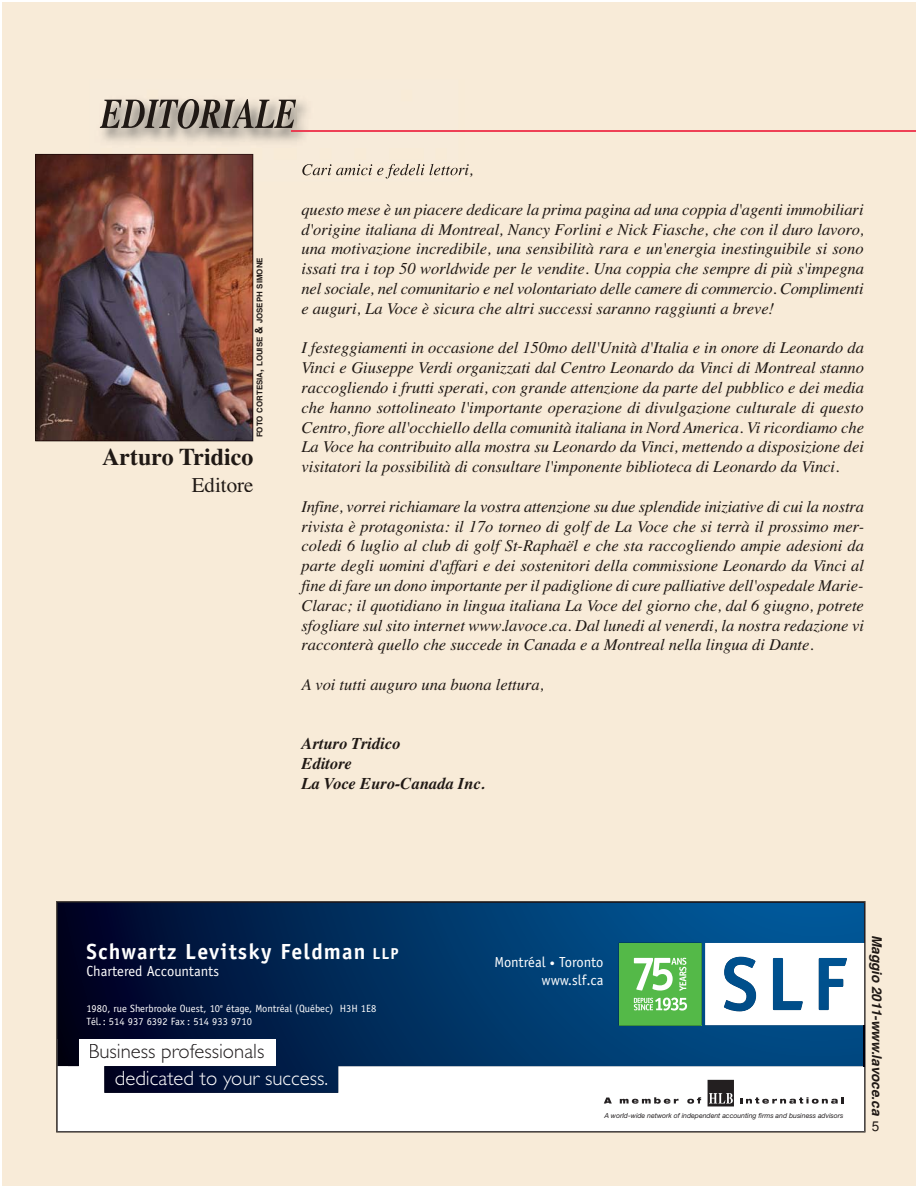
<style>
.page{position:relative;width:918px;height:1188px;background:#fff}
.page>*{position:absolute;margin:0;border:0;box-sizing:border-box;transform-origin:0 0}
.t1{font:700 24px "Times";color:#201915}
.t2{font:700 21.9px "Officina Sans";letter-spacing:.055em;color:#fff}
.t3{font:21px "Times";color:#201915}
.t4{font:300 20.7px "Gill Sans";color:#fff}
.t5{font:300 20.7px "Gill Sans";color:#231f20}
.t6{font:italic 16.5px/19.8px "Times";color:#201915;text-align:justify}
.t7{font:italic 700 16.5px/19.8px "Times";color:#201915}
.t8{font:14.55px/17.5px "Officina Sans";color:#fff;text-align:right}
.t9{font:italic 700 13.5px "Helvetica";color:#201915}
.t10{font:13.5px "Helvetica";color:#201915}
.t11{font:10.5px/12.6px "Officina Sans";color:#fff}
.t12{font:700 7.8px "Helvetica";color:#201915}
.t13{font:italic 6.9px "Helvetica Neue LT";color:#231f20}
.s1{font-size:10.5px}
.s2{font-size:15.9px}
</style>
<div class="page">
<div style="left:2px;top:2px;width:914px;height:1184px;background:#f8ebd8"></div>
<svg style="left:57px;top:902px;width:808px;height:230px;background:#d8dade"></svg>
<img style="left:90px;top:100px;width:344px;height:82px">
<img style="left:230px;top:99px;width:66px;height:30px">
<img style="left:100px;top:99px;width:130px;height:30px">
<hr style="left:292px;top:130px;width:624px;height:2px;background:#ef4156">
<img style="left:302px;top:164px;width:162px;height:15px">
<img style="left:302px;top:164px;width:40px;height:11px">
<img style="left:36px;top:154px;width:217px;height:287px">
<hr style="left:864px;top:1025px;width:1px;height:41px;background:#00000d">
<svg style="left:57px;top:902px;width:807px;height:164px;background:#244f72"></svg>
<svg style="left:551px;top:961px;width:3px;height:4px"></svg>
<p class="t12" style="left:257px;top:437px;width:181px;rotate:-90deg">FOTO CORTESIA<span class="s1">,</span> LOUISE <span class="s1">&amp;</span> JOSEPH SIMONE</p>
<h1 class="t1" style="left:102px;top:448px;width:153px">Arturo Tridico</h1>
<p class="t3" style="left:192px;top:477px;width:63px">Editore</p>
<p class="t6" style="left:458px;top:161px;width:17px">ri,</p>
<p class="t6" style="left:301px;top:201px;width:564px">questo mese è un piacere dedicare la prima pagina ad una coppia d'agenti immobiliari d'origine italiana di Montreal, Nancy Forlini e Nick Fiasche, che con il duro lavoro, una motivazione incredibile, una sensibilità rara e un'energia inestinguibile si sono issati tra i top 50 worldwide per le vendite. Una coppia che sempre di più s'impegna nel sociale, nel comunitario e nel volontariato delle camere di commercio. Complimenti e auguri, La Voce è sicura che altri successi saranno raggiunti a breve!</p>
<p class="t6" style="left:301px;top:339px;width:564px">I festeggiamenti in occasione del 150mo dell'Unità d'Italia e in onore di Leonardo da Vinci e Giuseppe Verdi organizzati dal Centro Leonardo da Vinci di Montreal stanno raccogliendo i frutti sperati, con grande attenzione da parte del pubblico e dei media che hanno sottolineato l'importante operazione di divulgazione culturale di questo Centro, fiore all'occhiello della comunità italiana in Nord America. Vi ricordiamo che La Voce ha contribuito alla mostra su Leonardo da Vinci, mettendo a disposizione dei visitatori la possibilità di consultare l'imponente biblioteca di Leonardo da Vinci.</p>
<p class="t6" style="left:301px;top:498px;width:564px">Infine, vorrei richiamare la vostra attenzione su due splendide iniziative di cui la nostra rivista è protagonista: il 17o torneo di golf de La Voce che si terrà il prossimo mer&shy;coledi 6 luglio al club di golf St-Raphaël e che sta raccogliendo ampie adesioni da parte degli uomini d'affari e dei sostenitori della commissione Leonardo da Vinci al fine di fare un dono importante per il padiglione di cure palliative dell'ospedale Marie-Clarac; il quotidiano in lingua italiana La Voce del giorno che, dal 6 giugno, potrete sfogliare sul sito internet www.lavoce.ca. Dal lunedi al venerdi, la nostra redazione vi racconterà quello che succede in Canada e a Montreal nella lingua di Dante.</p>
<p class="t6" style="left:301px;top:676px;width:244px">A voi tutti auguro una buona lettura,</p>
<p class="t7" style="left:301px;top:735px;width:185px">Arturo Tridico<br>Editore<br>La Voce Euro-Canada Inc.</p>
<h2 class="t2" style="left:86px;top:943px;width:314px">Schwartz Levitsky Feldman <span class="s2">LLP</span></h2>
<p class="t8" style="left:86px;top:964px;width:134px">Chartered Accountants</p>
<p class="t11" style="left:86px;top:1003px;width:291px">1980, rue Sherbrooke Ouest, 10<sup>e</sup> étage, Montréal (Québec) H3H 1E8<br>Tél. : 514 937 6392 Fax : 514 933 9710</p>
<p class="t5" style="left:88px;top:1044px;width:177px">Business professionals</p>
<p class="t4" style="left:115px;top:1071px;width:215px">dedicated to your success.</p>
<p class="t8" style="left:495px;top:955px;width:111px">Montréal Toronto www.slf.ca</p>
<p class="t13" style="left:604px;top:1113px;width:241px">A world-wide network of independent accounting firms and business advisors</p>
<p class="t9" style="left:882px;top:935px;width:182px;rotate:90deg">Maggio 2011-www.lavoce.ca</p>
<p class="t10" style="left:872px;top:1121px;width:9px">5</p>
</div>
